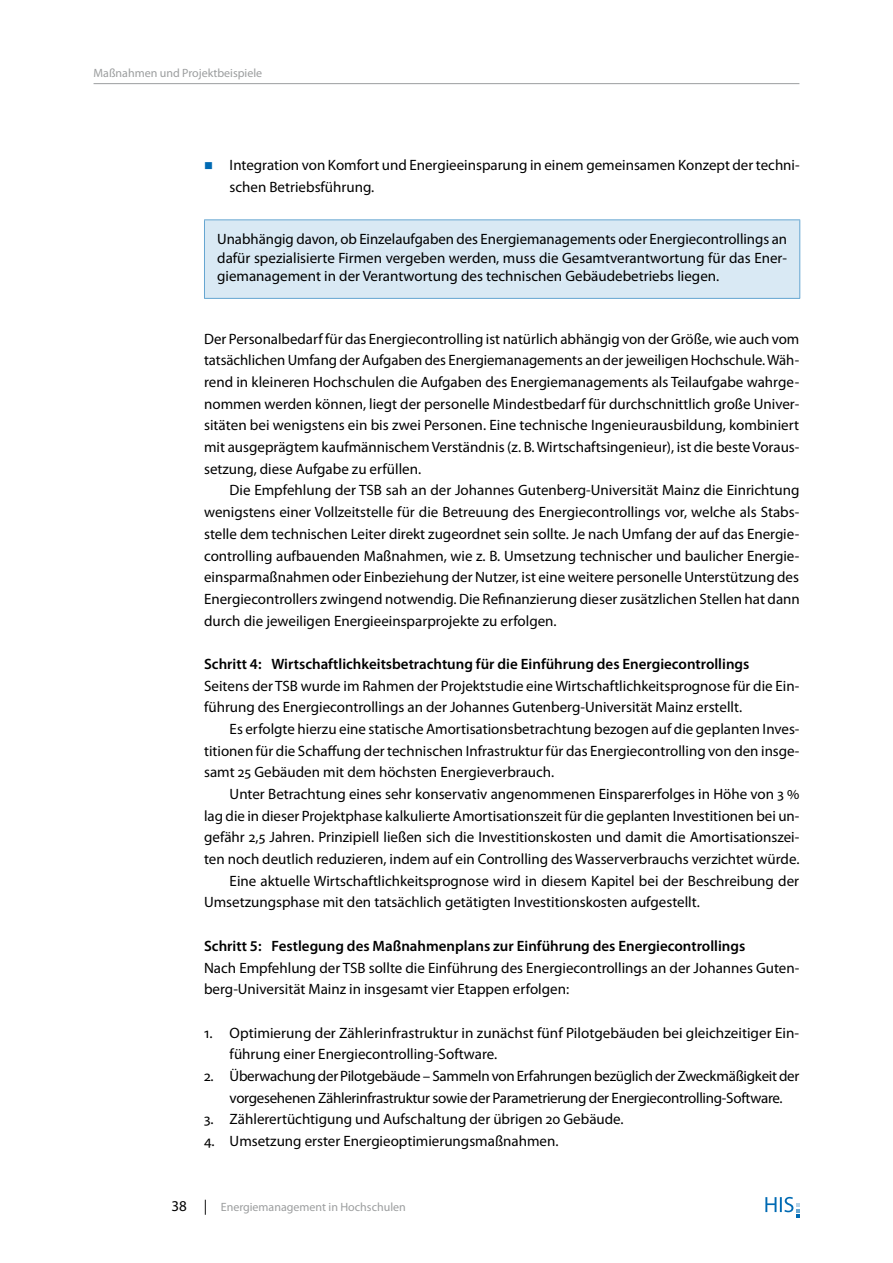
<style>
.page{position:relative;width:893px;height:1263px;background:#fff}
.page>*{position:absolute;margin:0;border:0;box-sizing:border-box;transform-origin:0 0}
.t1{font:15px/21.8px "Myriad Pro";color:#000}
.t2{font:15px/21.8px "Myriad Pro";letter-spacing:-.02em;color:#000;text-align:center}
.t3{font:600 15px "Myriad Pro";color:#000}
.t4{font:12px "Myriad Pro";color:#9c9e9f}
.s1{color:#006ab3}
.s2{font-size:15px;color:#000}
</style>
<div class="page">
<hr style="left:94px;top:83px;width:705px;height:1px;background:#9c9e9f">
<svg style="left:765px;top:1197px;width:34px;height:21px"></svg>
<div style="left:204px;top:220px;width:596px;height:78px;background:#d9e9f4"></div>
<hr style="left:204px;top:219px;width:596px;height:1px;background:#66a6d1">
<hr style="left:204px;top:220px;width:1px;height:78px;background:#66a6d1">
<hr style="left:799px;top:220px;width:1px;height:78px;background:#66a6d1">
<hr style="left:204px;top:298px;width:596px;height:1px;background:#66a6d1">
<p class="t4" style="left:94px;top:66px;width:170px">Maßnahmen und Projektbeispiele</p>
<p class="t1" style="left:230px;top:154px;width:572px;text-indent:-26px"><span class="s1">■</span> Integration von Komfort und Energieeinsparung in einem gemeinsamen Konzept der techni&shy;schen Betriebsführung.</p>
<p class="t1" style="left:217px;top:229px;width:571px;line-height:18.8px;text-align:justify">Unabhängig davon, ob Einzelaufgaben des Energiemanagements oder Energiecontrollings an dafür spezialisierte Firmen vergeben werden, muss die Gesamtverantwortung für das Ener&shy;giemanagement in der Verantwortung des technischen Gebäudebetriebs liegen.</p>
<p class="t1" style="left:204px;top:327px;width:597px;text-align:justify">Der Personalbedarf für das Energiecontrolling ist natürlich abhängig von der Größe, wie auch vom tatsächlichen Umfang der Aufgaben des Energiemanagements an der jeweiligen Hochschule. Wäh&shy;rend in kleineren Hochschulen die Aufgaben des Energiemanagements als Teilaufgabe wahrge&shy;nommen werden können, liegt der personelle Mindestbedarf für durchschnittlich große Univer&shy;sitäten bei wenigstens ein bis zwei Personen. Eine technische Ingenieurausbildung, kombiniert mit ausgeprägtem kaufmännischem Verständnis (z. B. Wirtschaftsingenieur), ist die beste Voraus&shy;setzung, diese Aufgabe zu erfüllen.</p>
<p class="t1" style="left:204px;top:479px;width:597px;text-align:justify;text-indent:26px">Die Empfehlung der TSB sah an der Johannes Gutenberg-Universität Mainz die Einrichtung wenigstens einer Vollzeitstelle für die Betreuung des Energiecontrollings vor, welche als Stabs&shy;stelle dem technischen Leiter direkt zugeordnet sein sollte. Je nach Umfang der auf das Energie&shy;controlling aufbauenden Maßnahmen, wie z. B. Umsetzung technischer und baulicher Energie&shy;einsparmaßnahmen oder Einbeziehung der Nutzer, ist eine weitere personelle Unterstützung des Energiecontrollers zwingend notwendig. Die Refinanzierung dieser zusätzlichen Stellen hat dann durch die jeweiligen Energieeinsparprojekte zu erfolgen.</p>
<p class="t3" style="left:204px;top:654px;width:547px">Schritt 4: Wirtschaftlichkeitsbetrachtung für die Einführung des Energiecontrollings</p>
<p class="t1" style="left:204px;top:674px;width:597px">Seitens der TSB wurde im Rahmen der Projektstudie eine Wirtschaftlichkeitsprognose für die Ein&shy;führung des Energiecontrollings an der Johannes Gutenberg-Universität Mainz erstellt.</p>
<p class="t1" style="left:204px;top:718px;width:597px;text-align:justify;text-indent:26px">Es erfolgte hierzu eine statische Amortisationsbetrachtung bezogen auf die geplanten Inves&shy;titionen für die Schaffung der technischen Infrastruktur für das Energiecontrolling von den insge&shy;samt 25 Gebäuden mit dem höchsten Energieverbrauch.</p>
<p class="t1" style="left:230px;top:783px;width:571px">Unter Betrachtung eines sehr konservativ angenommenen Einsparerfolges in Höhe von 3 %</p>
<p class="t1" style="left:204px;top:804px;width:597px">lag die in dieser Projektphase kalkulierte Amortisationszeit für die geplanten Investitionen bei un-</p>
<p class="t1" style="left:204px;top:826px;width:597px">gefähr 2,5 Jahren. Prinzipiell ließen sich die Investitionskosten und damit die Amortisationszei-</p>
<p class="t1" style="left:204px;top:848px;width:597px">ten noch deutlich reduzieren, indem auf ein Controlling des Wasserverbrauchs verzichtet würde.</p>
<p class="t1" style="left:230px;top:870px;width:571px">Eine aktuelle Wirtschaftlichkeitsprognose wird in diesem Kapitel bei der Beschreibung der</p>
<p class="t1" style="left:204px;top:891px;width:497px">Umsetzungsphase mit den tatsächlich getätigten Investitionskosten aufgestellt.</p>
<p class="t3" style="left:204px;top:936px;width:543px">Schritt 5: Festlegung des Maßnahmenplans zur Einführung des Energiecontrollings</p>
<p class="t1" style="left:204px;top:956px;width:597px">Nach Empfehlung der TSB sollte die Einführung des Energiecontrollings an der Johannes Guten&shy;berg-Universität Mainz in insgesamt vier Etappen erfolgen:</p>
<p class="t1" style="left:230px;top:1021px;width:571px;text-indent:-26px">1. Optimierung der Zählerinfrastruktur in zunächst fünf Pilotgebäuden bei gleichzeitiger Ein&shy;führung einer Energiecontrolling-Software.</p>
<p class="t2" style="left:204px;top:1065px;width:597px">2. Überwachung der Pilotgebäude – Sammeln von Erfahrungen bezüglich der Zweckmäßigkeit der vorgesehenen Zählerinfrastruktur sowie der Parametrierung der Energiecontrolling-Software.</p>
<p class="t1" style="left:204px;top:1108px;width:421px">3. Zählerertüchtigung und Aufschaltung der übrigen 20 Gebäude.</p>
<p class="t1" style="left:204px;top:1130px;width:356px">4. Umsetzung erster Energieoptimierungsmaßnahmen.</p>
<p class="t4" style="left:171px;top:1200px;width:236px"><span class="s2">38 |</span> Energiemanagement in Hochschulen</p>
</div>
